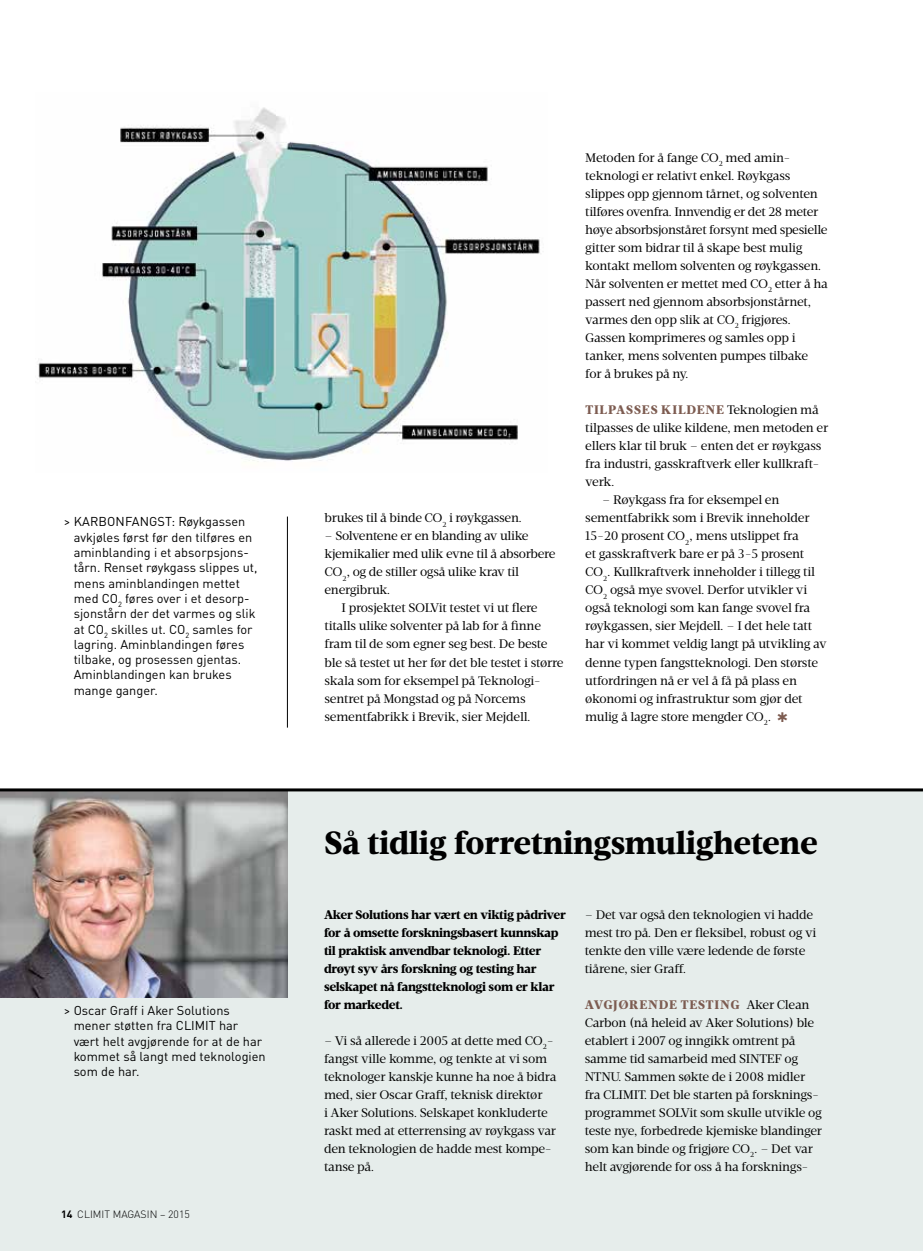
<style>
.page{position:relative;width:923px;height:1251px;background:#fff}
.page>*{position:absolute;margin:0;border:0;box-sizing:border-box;transform-origin:0 0}
.t1{font:900 33px "Velino Text";letter-spacing:-.01em;color:#000}
.t2{font:12.75px/18px "Velino Text";letter-spacing:-.02em;color:#000}
.t3{font:12.75px/15.3px "DINOT";color:#000}
.t4{font:900 12.75px/18px "Velino Text";letter-spacing:-.025em;color:#000}
.t5{font:300 10.5px "DIN";color:#000}
.s1{font-weight:700}
.s2{font-weight:900;color:#7d5c51}
</style>
<div class="page">
<div style="left:0;top:791px;width:923px;height:459px;background:#e6edeb"></div>
<img style="left:0;top:791px;width:288px;height:206px">
<img style="left:38px;top:107px;width:503px;height:355px">
<hr style="left:287px;top:516px;width:1px;height:211px;background:#000">
<hr style="left:0;top:788px;width:923px;height:3px;background:#000">
<p class="t3" style="left:74px;top:513px;width:185px;text-indent:-10px">&gt; KARBONFANGST: Røykgassen avkjøles først før den tilføres en aminblanding i et absorpsjons&shy;tårn. Renset røykgass slippes ut, mens aminblandingen mettet med CO<sub>2</sub> føres over i et desorp&shy;sjonstårn der det varmes og slik at CO<sub>2</sub> skilles ut. CO<sub>2</sub> samles for lagring. Aminblandingen føres tilbake, og prosessen gjentas.<br>Aminblandingen kan brukes mange ganger.</p>
<p class="t3" style="left:74px;top:1002px;width:194px;text-indent:-10px">&gt; Oscar Graff i Aker Solutions mener støtten fra CLIMIT har vært helt avgjørende for at de har kommet så langt med teknologien som de har.</p>
<p class="t5" style="left:61px;top:1207px;width:130px"><span class="s1">14</span> CLIMIT MAGASIN – 2015</p>
<p class="t2" style="left:324px;top:509px;width:199px">brukes til å binde CO<sub>2</sub> i røykgassen.</p>
<p class="t2" style="left:324px;top:527px;width:233px">– Solventene er en blanding av ulike kjemikalier med ulik evne til å absorbere<br>CO<sub>2</sub>, og de stiller også ulike krav til energibruk.</p>
<p class="t2" style="left:324px;top:599px;width:241px;text-indent:17px">I prosjektet SOLVit testet vi ut flere titalls ulike solventer på lab for å finne fram til de som egner seg best. De beste ble så testet ut her før det ble testet i større skala som for eksempel på Teknologi&shy;sentret på Mongstad og på Norcems sementfabrikk i Brevik, sier Mejdell.</p>
<p class="t2" style="left:585px;top:149px;width:244px">Metoden for å fange CO<sub>2</sub> med amin&shy;teknologi er relativt enkel. Røykgass slippes opp gjennom tårnet, og solventen tilføres ovenfra. Innvendig er det 28 meter høye absorbsjonståret forsynt med spesielle gitter som bidrar til å skape best mulig kontakt mellom solventen og røykgassen.<br>Når solventen er mettet med CO<sub>2</sub> etter å ha passert ned gjennom absorbsjonstårnet, varmes den opp slik at CO<sub>2</sub> frigjøres.<br>Gassen komprimeres og samles opp i tanker, mens solventen pumpes tilbake<br>for å brukes på ny.</p>
<p class="t2" style="left:585px;top:401px;width:244px"><span class="s2">TILPASSES KILDENE</span> Teknologien må tilpasses de ulike kildene, men metoden er ellers klar til bruk – enten det er røykgass fra industri, gasskraftverk eller kullkraft&shy;verk.</p>
<p class="t2" style="left:585px;top:491px;width:243px;text-indent:17px">– Røykgass fra for eksempel en sementfabrikk som i Brevik inneholder 15-20 prosent CO<sub>2</sub>, mens utslippet fra<br>et gasskraftverk bare er på 3-5 prosent CO<sub>2</sub>. Kullkraftverk inneholder i tillegg til CO<sub>2</sub> også mye svovel. Derfor utvikler vi også teknologi som kan fange svovel fra røykgassen, sier Mejdell. – I det hele tatt har vi kommet veldig langt på utvikling av denne typen fangstteknologi. Den største utfordringen nå er vel å få på plass en økonomi og infrastruktur som gjør det mulig å lagre store mengder CO<sub>2</sub>.</p>
<h1 class="t1" style="left:324px;top:822px;width:495px">Så tidlig forretningsmulighetene</h1>
<p class="t4" style="left:324px;top:905px;width:243px">Aker Solutions har vært en viktig pådriver for å omsette forskningsbasert kunnskap til praktisk anvendbar teknologi. Etter drøyt syv års forskning og testing har selskapet nå fangstteknologi som er klar for markedet.</p>
<p class="t2" style="left:324px;top:1031px;width:234px">– Vi så allerede i 2005 at dette med CO<sub>2</sub>- fangst ville komme, og tenkte at vi som teknologer kanskje kunne ha noe å bidra med, sier Oscar Graff, teknisk direktør<br>i Aker Solutions. Selskapet konkluderte raskt med at etterrensing av røykgass var den teknologien de hadde mest kompe&shy;tanse på.</p>
<p class="t2" style="left:585px;top:905px;width:233px">– Det var også den teknologien vi hadde mest tro på. Den er fleksibel, robust og vi tenkte den ville være ledende de første tiårene, sier Graff.</p>
<p class="t2" style="left:585px;top:995px;width:239px"><span class="s2">AVGJØRENDE TESTING</span> Aker Clean Carbon (nå heleid av Aker Solutions) ble etablert i 2007 og inngikk omtrent på samme tid samarbeid med SINTEF og NTNU. Sammen søkte de i 2008 midler fra CLIMIT. Det ble starten på forsknings&shy;programmet SOLVit som skulle utvikle og teste nye, forbedrede kjemiske blandinger som kan binde og frigjøre CO<sub>2</sub>. – Det var helt avgjørende for oss å ha forsknings-</p>
</div>
